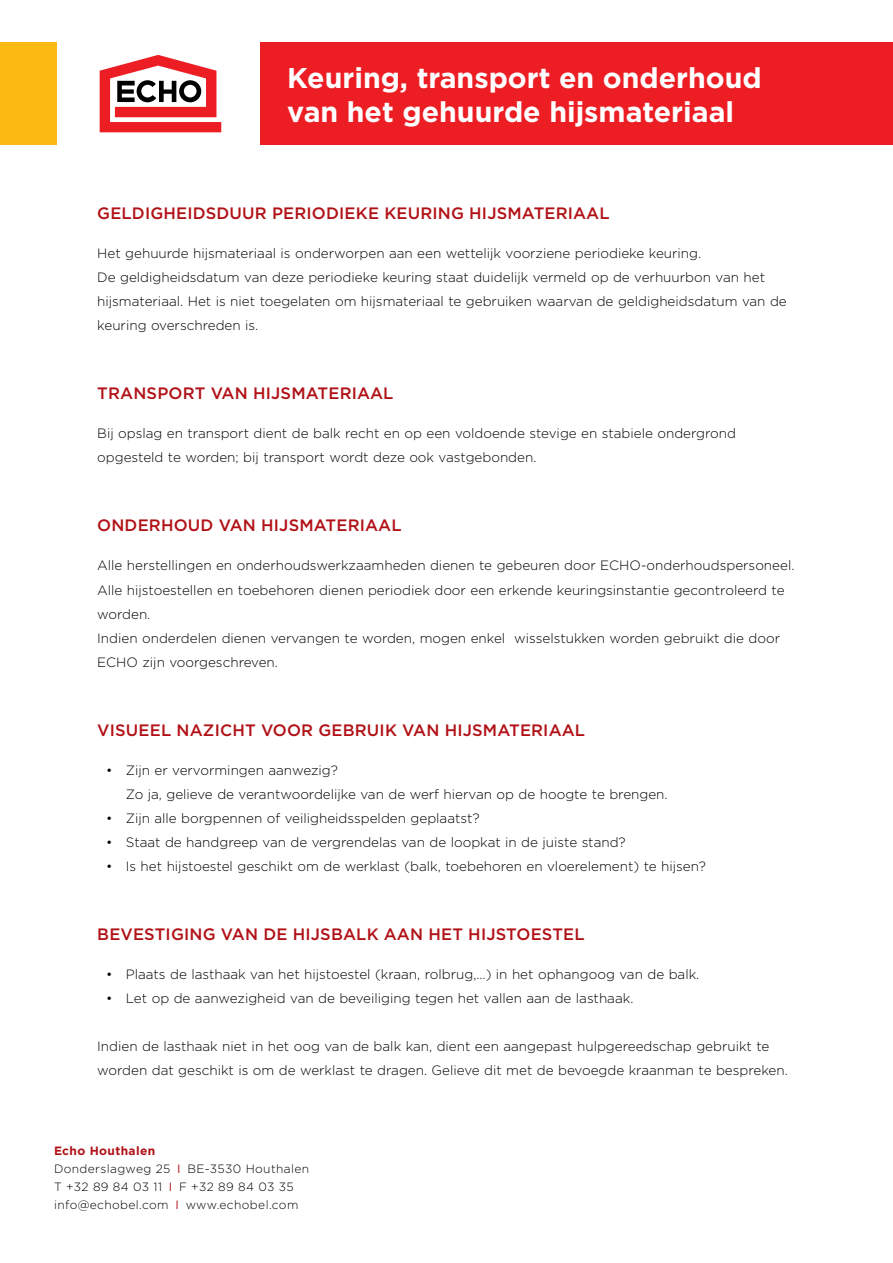
<style>
.page{position:relative;width:893px;height:1263px;background:#fff}
.page>*{position:absolute;margin:0;border:0;box-sizing:border-box;transform-origin:0 0}
.t1{font:700 28.5px/34.2px "Gotham";color:#fff}
.t2{font:500 16.5px "Gotham";letter-spacing:.01em;color:#b11116}
.t3{font:300 13.5px/24px "Gotham";color:#000}
.t4{font:300 12px/18px "Gotham";letter-spacing:.03em;color:#000}
.s1{font-weight:700;color:#b11116}
.s2{font-weight:400;color:#b11116}
</style>
<div class="page">
<div style="left:260px;top:43px;width:633px;height:102px;background:#ed1d24"></div>
<svg style="left:99px;top:55px;width:123px;height:78px"></svg>
<div style="left:0;top:43px;width:56px;height:102px;background:#fdb913"></div>
<h1 class="t1" style="left:287px;top:60px;width:476px">Keuring, transport en onderhoud van het gehuurde hijsmateriaal</h1>
<p class="t2" style="left:97px;top:204px;width:514px">GELDIGHEIDSDUUR PERIODIEKE KEURING HIJSMATERIAAL</p>
<p class="t3" style="left:97px;top:242px;width:691px">Het gehuurde hijsmateriaal is onderworpen aan een wettelijk voorziene periodieke keuring.<br>De geldigheidsdatum van deze periodieke keuring staat duidelijk vermeld op de verhuurbon van het hijsmateriaal. Het is niet toegelaten om hijsmateriaal te gebruiken waarvan de geldigheidsdatum van de keuring overschreden is.</p>
<p class="t2" style="left:97px;top:384px;width:298px">TRANSPORT VAN HIJSMATERIAAL</p>
<p class="t3" style="left:97px;top:422px;width:640px">Bij opslag en transport dient de balk recht en op een voldoende stevige en stabiele ondergrond opgesteld te worden; bij transport wordt deze ook vastgebonden.</p>
<p class="t2" style="left:97px;top:516px;width:306px">ONDERHOUD VAN HIJSMATERIAAL</p>
<p class="t3" style="left:97px;top:554px;width:699px">Alle herstellingen en onderhoudswerkzaamheden dienen te gebeuren door ECHO-onderhoudspersoneel.<br>Alle hijstoestellen en toebehoren dienen periodiek door een erkende keuringsinstantie gecontroleerd te worden.<br>Indien onderdelen dienen vervangen te worden, mogen enkel wisselstukken worden gebruikt die door ECHO zijn voorgeschreven.</p>
<p class="t2" style="left:97px;top:720px;width:489px">VISUEEL NAZICHT VOOR GEBRUIK VAN HIJSMATERIAAL</p>
<p class="t3" style="left:126px;top:758px;width:543px;text-indent:-19px">• Zijn er vervormingen aanwezig?<br>Zo ja, gelieve de verantwoordelijke van de werf hiervan op de hoogte te brengen.</p>
<p class="t3" style="left:106px;top:806px;width:375px">• Zijn alle borgpennen of veiligheidsspelden geplaatst?</p>
<p class="t3" style="left:106px;top:830px;width:521px">• Staat de handgreep van de vergrendelas van de loopkat in de juiste stand?</p>
<p class="t3" style="left:106px;top:854px;width:601px">• Is het hijstoestel geschikt om de werklast (balk, toebehoren en vloerelement) te hijsen?</p>
<p class="t2" style="left:97px;top:924px;width:489px">BEVESTIGING VAN DE HIJSBALK AAN HET HIJSTOESTEL</p>
<p class="t3" style="left:106px;top:962px;width:595px">• Plaats de lasthaak van het hijstoestel (kraan, rolbrug,…) in het ophangoog van de balk.</p>
<p class="t3" style="left:106px;top:986px;width:529px">• Let op de aanwezigheid van de beveiliging tegen het vallen aan de lasthaak.</p>
<p class="t3" style="left:97px;top:1034px;width:692px">Indien de lasthaak niet in het oog van de balk kan, dient een aangepast hulpgereedschap gebruikt te worden dat geschikt is om de werklast te dragen. Gelieve dit met de bevoegde kraanman te bespreken.</p>
<p class="t4" style="left:54px;top:1142px;width:257px"><span class="s1">Echo Houthalen<br></span>Donderslagweg 25 <span class="s2">I</span> BE-3530 Houthalen<br>T +32 89 84 03 11 <span class="s2">I</span> F +32 89 84 03 35 info@echobel.com <span class="s2">I</span> www.echobel.com</p>
</div>
